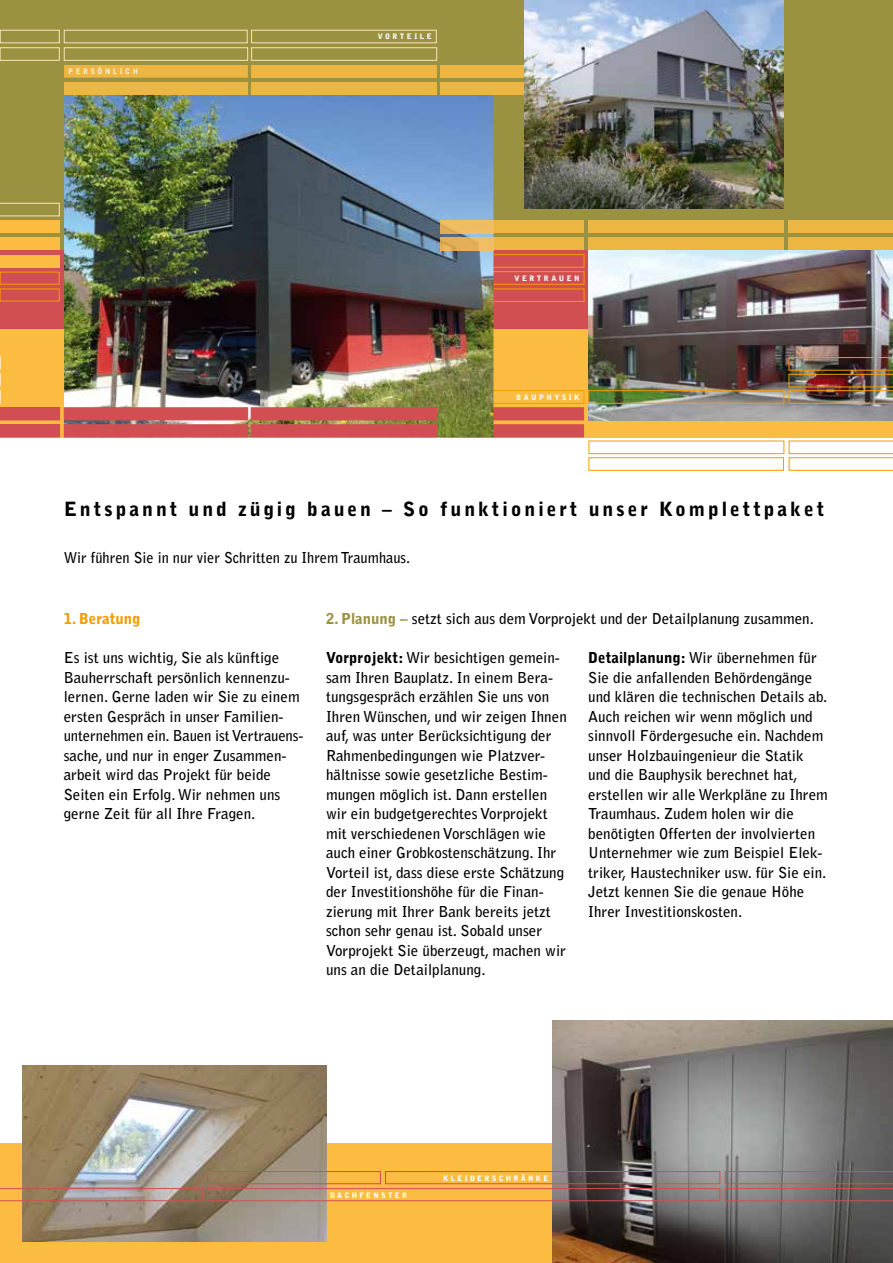
<style>
.page{position:relative;width:893px;height:1263px;background:#fff}
.page>*{position:absolute;margin:0;border:0;box-sizing:border-box;transform-origin:0 0}
.t1{font:900 19.5px "Bell Gothic";letter-spacing:.15em;color:#000}
.t2{font:700 15px/19.5px "Bell Gothic";color:#000}
.t3{font:700 15px "Bell Gothic";color:#000;scale:.96 1}
.t4{font:900 15px "Bell Gothic";color:#f59b00}
.t5{font:900 7.5px "Bell Gothic";letter-spacing:.325em;color:#fff}
.t6{font:900 7.5px "Bell Gothic";letter-spacing:.3em;color:#fff}
.t7{font:900 7.5px "Bell Gothic";letter-spacing:.325em;color:#f0ede2}
.s1{font-weight:900;color:#9b9241}
.s2{font-weight:900}
</style>
<div class="page">
<div style="left:0;top:1144px;width:893px;height:119px;background:#fbbc41"></div>
<div style="left:0;top:329px;width:893px;height:108px;background:#fbbc41"></div>
<div style="left:441px;top:407px;width:143px;height:13px;background:#d14f53;border:1px solid #d14f53"></div>
<div style="left:441px;top:424px;width:143px;height:13px;background:#d14f53;border:1px solid #d14f53"></div>
<div style="left:441px;top:390px;width:143px;height:13px;border:1px solid #f59b00"></div>
<div style="left:0;top:0;width:893px;height:251px;background:#9b9241"></div>
<div style="left:0;top:250px;width:893px;height:79px;background:#d14f53"></div>
<div style="left:441px;top:271px;width:143px;height:13px;border:1px solid #f59b00"></div>
<div style="left:441px;top:289px;width:143px;height:13px;border:1px solid #f59b00"></div>
<div style="left:441px;top:254px;width:143px;height:13px;border:1px solid #f59b00"></div>
<div style="left:0;top:289px;width:59px;height:12px;border:1px solid #f59b00"></div>
<div style="left:0;top:272px;width:59px;height:12px;border:1px solid #f59b00"></div>
<svg style="left:0;top:357px;width:1px;height:64px"></svg>
<div style="left:0;top:238px;width:60px;height:12px;background:#fbbc41"></div>
<div style="left:0;top:255px;width:59px;height:13px;background:#fbbc41"></div>
<div style="left:0;top:221px;width:60px;height:12px;background:#fbbc41"></div>
<img style="left:64px;top:95px;width:429px;height:342px">
<img style="left:588px;top:250px;width:305px;height:170px">
<div style="left:588px;top:390px;width:196px;height:13px;border:1px solid #f59b00"></div>
<img style="left:789px;top:357px;width:104px;height:46px">
<div style="left:589px;top:441px;width:195px;height:13px;border:1px solid #f59b00"></div>
<div style="left:589px;top:457px;width:195px;height:13px;border:1px solid #f59b00"></div>
<svg style="left:789px;top:441px;width:104px;height:29px"></svg>
<img style="left:23px;top:1066px;width:303px;height:175px">
<svg style="left:0;top:203px;width:60px;height:13px"></svg>
<div style="left:0;top:47px;width:60px;height:14px;border:1px solid #fee2bd"></div>
<div style="left:0;top:30px;width:60px;height:13px;border:1px solid #fee2bd"></div>
<div style="left:0;top:408px;width:60px;height:12px;background:#d14f53"></div>
<div style="left:0;top:407px;width:60px;height:13px;border:1px solid #d14f53"></div>
<div style="left:0;top:425px;width:60px;height:12px;background:#d14f53"></div>
<div style="left:0;top:424px;width:60px;height:13px;border:1px solid #d14f53"></div>
<div style="left:64px;top:30px;width:183px;height:13px;border:1px solid #fee2bd"></div>
<div style="left:251px;top:30px;width:185px;height:13px;border:1px solid #fee2bd"></div>
<div style="left:251px;top:65px;width:186px;height:13px;background:#edb541"></div>
<svg style="left:64px;top:65px;width:184px;height:13px;background:#e9b341"></svg>
<div style="left:69px;top:67px;width:68px;height:7px;background:#edb541"></div>
<div style="left:493px;top:221px;width:91px;height:12px;background:#edb541"></div>
<img style="left:441px;top:221px;width:52px;height:12px">
<div style="left:441px;top:65px;width:83px;height:13px;background:#edb541"></div>
<div style="left:588px;top:221px;width:196px;height:12px;background:#edb541"></div>
<div style="left:789px;top:221px;width:104px;height:12px;background:#edb541"></div>
<div style="left:251px;top:47px;width:186px;height:14px;border:1px solid #fee2bd"></div>
<div style="left:64px;top:47px;width:184px;height:14px;border:1px solid #fee2bd"></div>
<div style="left:251px;top:82px;width:186px;height:13px;background:#edb541"></div>
<div style="left:64px;top:82px;width:184px;height:13px;background:#edb541"></div>
<div style="left:493px;top:238px;width:91px;height:12px;background:#edb541"></div>
<img style="left:441px;top:238px;width:52px;height:12px">
<div style="left:441px;top:82px;width:83px;height:13px;background:#edb541"></div>
<div style="left:588px;top:238px;width:196px;height:12px;background:#edb541"></div>
<div style="left:789px;top:238px;width:104px;height:12px;background:#edb541"></div>
<div style="left:251px;top:407px;width:186px;height:13px;background:#d14f53;border:1px solid #d14f53"></div>
<div style="left:64px;top:407px;width:184px;height:13px;background:#d14f53;border:1px solid #d14f53"></div>
<div style="left:251px;top:424px;width:186px;height:13px;background:#d14f53;border:1px solid #d14f53"></div>
<div style="left:64px;top:424px;width:184px;height:13px;background:#d14f53;border:1px solid #d14f53"></div>
<img style="left:553px;top:1020px;width:340px;height:243px">
<svg style="left:0;top:1188px;width:203px;height:13px;background:#af907b"></svg>
<div style="left:207px;top:1188px;width:513px;height:13px;border:1px solid #d14f53"></div>
<div style="left:207px;top:1171px;width:174px;height:13px;border:1px solid #d14f53"></div>
<svg style="left:725px;top:1171px;width:168px;height:30px;background:#817171"></svg>
<div style="left:385px;top:1171px;width:335px;height:13px;border:1px solid #d14f53"></div>
<img style="left:524px;top:0;width:259px;height:208px">
<p class="t7" style="left:68px;top:67px;width:71px">PERSÖNLICH</p>
<p class="t5" style="left:378px;top:32px;width:56px">VORTEILE</p>
<p class="t5" style="left:515px;top:274px;width:66px">VERTRAUEN</p>
<p class="t5" style="left:516px;top:393px;width:65px">BAUPHYSIK</p>
<h1 class="t1" style="left:64px;top:498px;width:762px">Entspannt und zügig bauen – So funktioniert unser Komplettpaket</h1>
<p class="t3" style="left:64px;top:548px;width:362px">Wir führen Sie in nur vier Schritten zu Ihrem Traumhaus.</p>
<p class="t2" style="left:326px;top:609px;width:489px"><span class="s1">2. Planung –</span> setzt sich aus dem Vorprojekt und der Detailplanung zusammen.</p>
<p class="t4" style="left:64px;top:610px;width:78px">1. Beratung</p>
<p class="t2" style="left:64px;top:648px;width:241px">Es ist uns wichtig, Sie als künftige Bauherrschaft persönlich kennenzu&shy;lernen. Gerne laden wir Sie zu einem ersten Gespräch in unser Familien&shy;unternehmen ein. Bauen ist Vertrauens&shy;sache, und nur in enger Zusammen&shy;arbeit wird das Projekt für beide Seiten ein Erfolg. Wir nehmen uns gerne Zeit für all Ihre Fragen.</p>
<p class="t2" style="left:326px;top:648px;width:242px"><span class="s2">Vorprojekt:</span> Wir besichtigen gemein&shy;sam Ihren Bauplatz. In einem Bera&shy;tungsgespräch erzählen Sie uns von Ihren Wünschen, und wir zeigen Ihnen auf, was unter Berücksichtigung der Rahmenbedingungen wie Platzver&shy;hältnisse sowie gesetzliche Bestim&shy;mungen möglich ist. Dann erstellen wir ein budgetgerechtes Vorprojekt mit verschiedenen Vorschlägen wie auch einer Grobkostenschätzung. Ihr Vorteil ist, dass diese erste Schätzung der Investitionshöhe für die Finan&shy;zierung mit Ihrer Bank bereits jetzt schon sehr genau ist. Sobald unser Vorprojekt Sie überzeugt, machen wir uns an die Detailplanung.</p>
<p class="t2" style="left:588px;top:648px;width:241px"><span class="s2">Detailplanung:</span> Wir übernehmen für Sie die anfallenden Behördengänge und klären die technischen Details ab.<br>Auch reichen wir wenn möglich und sinnvoll Fördergesuche ein. Nachdem unser Holzbauingenieur die Statik und die Bauphysik berechnet hat, erstellen wir alle Werkpläne zu Ihrem Traumhaus. Zudem holen wir die benötigten Offerten der involvierten Unternehmer wie zum Beispiel Elek&shy;triker, Haustechniker usw. für Sie ein.<br>Jetzt kennen Sie die genaue Höhe Ihrer Investitionskosten.</p>
<p class="t6" style="left:330px;top:1191px;width:78px">DACHFENSTER</p>
<p class="t6" style="left:443px;top:1174px;width:107px">KLEIDERSCHRÄNKE</p>
</div>
